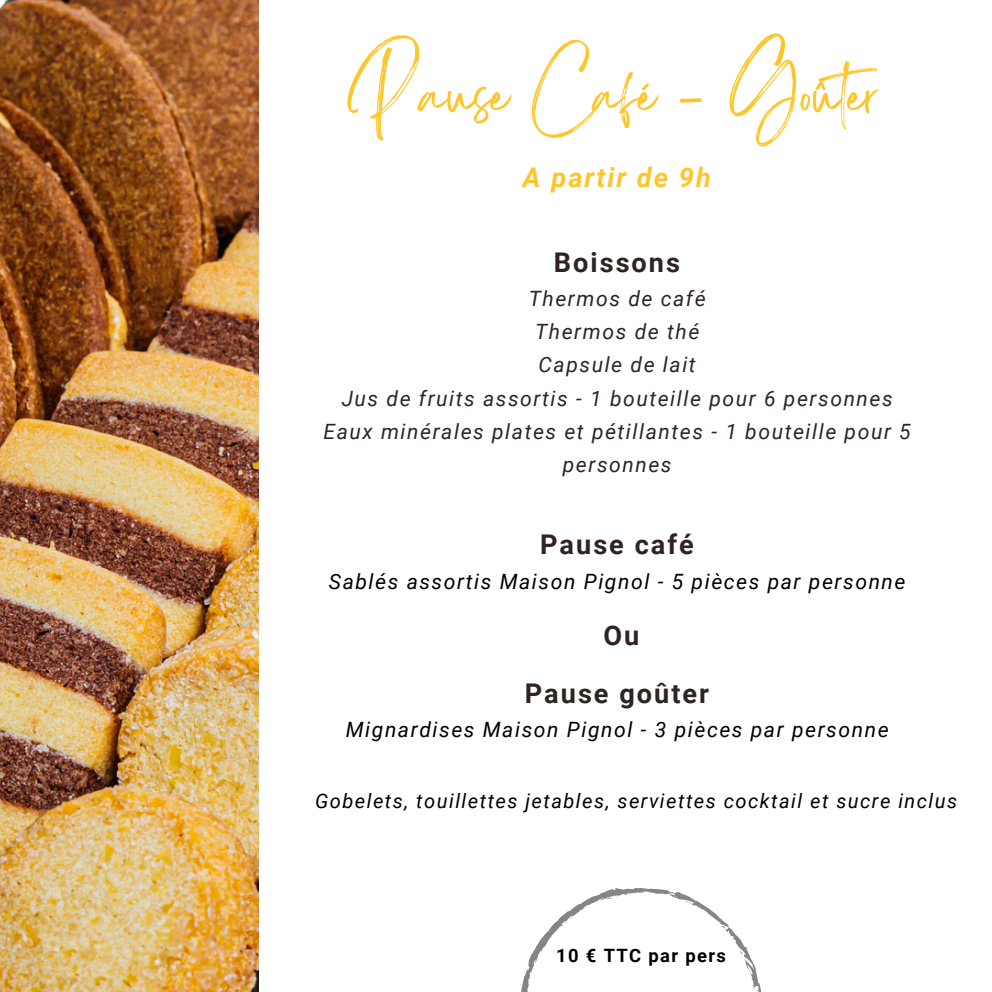
<style>
.page{position:relative;width:992px;height:992px;background:#fff}
.page>*{position:absolute;margin:0;border:0;box-sizing:border-box;transform-origin:0 0}
.t1{font:60px "Sisterhood";color:#fdc62b}
.t2{font:700 27px "Roboto";letter-spacing:.075em;color:#2f2421}
.t3{font:italic 700 27px "Roboto";letter-spacing:.075em;color:#fdc62b}
.t4{font:italic 21px/33px "Roboto";letter-spacing:.075em;color:#2f2421;text-align:center}
.t5{font:italic 21px "Roboto";letter-spacing:.075em;color:#000}
.t6{font:italic 20px "Roboto";letter-spacing:.075em;color:#000}
.t7{font:700 18.5px "Roboto";letter-spacing:.075em;color:#000}
</style>
<div class="page">
<img style="left:0;top:0;width:259px;height:992px">
<svg style="left:521px;top:888px;width:241px;height:104px"></svg>
<p class="t1" style="left:347px;top:79px;width:552px">Pause Café - Goûter</p>
<p class="t3" style="left:523px;top:162px;width:190px">A partir de 9h</p>
<p class="t2" style="left:554px;top:247px;width:128px">Boissons</p>
<p class="t4" style="left:529px;top:283px;width:178px">Thermos de café</p>
<p class="t4" style="left:535px;top:316px;width:166px">Thermos de thé</p>
<p class="t4" style="left:539px;top:349px;width:159px">Capsule de lait</p>
<p class="t4" style="left:342px;top:382px;width:552px">Jus de fruits assortis - 1 bouteille pour 6 personnes</p>
<p class="t4" style="left:323px;top:415px;width:589px">Eaux minérales plates et pétillantes - 1 bouteille pour 5 personnes</p>
<p class="t2" style="left:540px;top:529px;width:155px">Pause café</p>
<p class="t5" style="left:329px;top:570px;width:578px">Sablés assortis Maison Pignol - 5 pièces par personne</p>
<p class="t2" style="left:603px;top:620px;width:37px">Ou</p>
<p class="t2" style="left:525px;top:677px;width:186px">Pause goûter</p>
<p class="t5" style="left:346px;top:718px;width:544px">Mignardises Maison Pignol - 3 pièces par personne</p>
<p class="t6" style="left:315px;top:789px;width:644px">Gobelets, touillettes jetables, serviettes cocktail et sucre inclus</p>
<p class="t7" style="left:556px;top:945px;width:171px">10 € TTC par pers</p>
</div>
